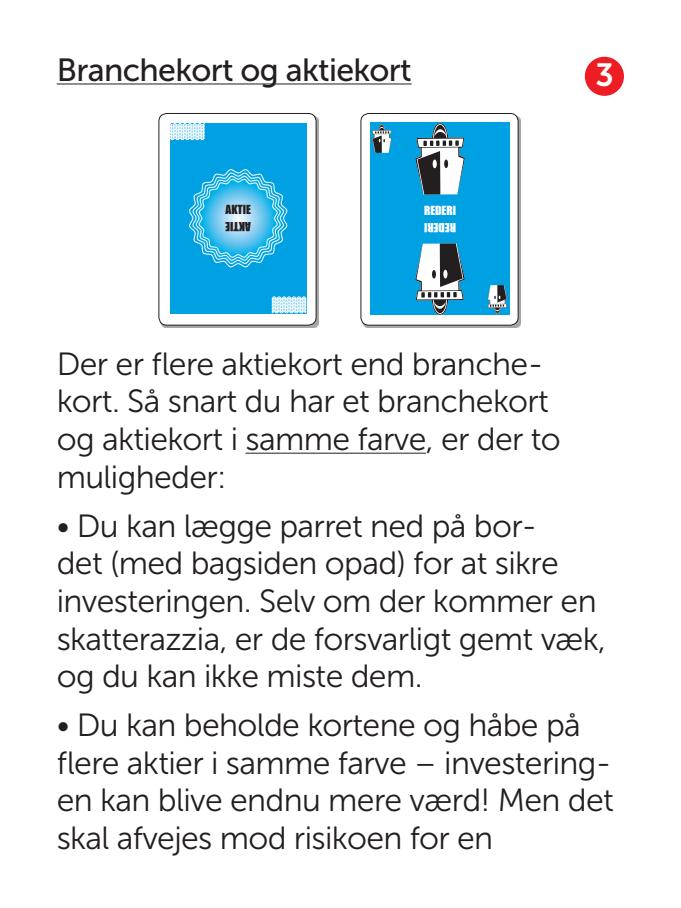
<style>
.page{position:relative;width:681px;height:908px;background:#fff}
.page>*{position:absolute;margin:0;border:0;box-sizing:border-box;transform-origin:0 0}
.Vänster{font:32px/37.6px "Museo Sans 300";letter-spacing:-.02em;color:#231f20}
.frågor{font:32px "Museo Sans 500";letter-spacing:-.02em;color:#231f20}
.frågor-2{font:32px "Museo Sans 700";color:#fff}
.t1{font:11.6px "Impact";color:#fff}
.t2{font:11.6px "Impact";color:#231f20}
</style>
<div class="page">
<hr style="left:57px;top:83px;width:354px;height:2px;background:#231f20">
<hr style="left:245px;top:452px;width:180px;height:1px;background:#231f20">
<div style="left:160px;top:115px;width:159px;height:213px;background:#231f20;opacity:.4"></div>
<div style="left:159px;top:113px;width:157px;height:212px;background:#fff;border-radius:8px"></div>
<div style="left:158px;top:113px;width:158px;height:212px;border:1px solid #231f20;border-radius:8px"></div>
<div style="left:170px;top:123px;width:136px;height:190px;background:#00a1e3"></div>
<svg style="left:189px;top:169px;width:99px;height:99px"></svg>
<svg style="left:170px;top:123px;width:35px;height:17px"></svg>
<svg style="left:271px;top:296px;width:35px;height:17px"></svg>
<div style="left:362px;top:115px;width:159px;height:213px;background:#231f20;opacity:.4"></div>
<div style="left:361px;top:113px;width:157px;height:212px;background:#fff;border-radius:8px"></div>
<div style="left:360px;top:113px;width:158px;height:212px;border:1px solid #231f20;border-radius:8px"></div>
<div style="left:370px;top:122px;width:139px;height:192px;background:#00a1e3"></div>
<svg style="left:415px;top:123px;width:49px;height:71px"></svg>
<svg style="left:371px;top:124px;width:20px;height:29px"></svg>
<svg style="left:415px;top:243px;width:49px;height:71px"></svg>
<svg style="left:487px;top:285px;width:20px;height:28px"></svg>
<div style="left:584px;top:57px;width:39px;height:39px;background:#ee1d23;border-radius:50%"></div>
<p class="frågor" style="left:57px;top:52px;width:356px">Branchekort og aktiekort</p>
<p class="t2" style="left:225px;top:200px;width:27px">AKTIE</p>
<p class="t2" style="left:251px;top:236px;width:27px;rotate:-180deg">AKTIE</p>
<p class="t1" style="left:424px;top:201px;width:33px">REDERI</p>
<p class="t1" style="left:456px;top:236px;width:33px;rotate:-180deg">REDERI</p>
<p class="frågor-2" style="left:595px;top:57px;width:20px">3</p>
<p class="Vänster" style="left:57px;top:345px;width:505px">Der er flere aktiekort end branche&shy;kort. Så snart du har et branchekort og aktiekort i samme farve, er der to muligheder:</p>
<p class="Vänster" style="left:57px;top:506px;width:550px">• Du kan lægge parret ned på bor-<br>det (med bagsiden opad) for at sikre investeringen. Selv om der kommer en skatterazzia, er de forsvarligt gemt væk, og du kan ikke miste dem.</p>
<p class="Vänster" style="left:57px;top:706px;width:558px">• Du kan beholde kortene og håbe på flere aktier i samme farve – investering&shy;en kan blive endnu mere værd! Men det skal afvejes mod risikoen for en</p>
</div>
